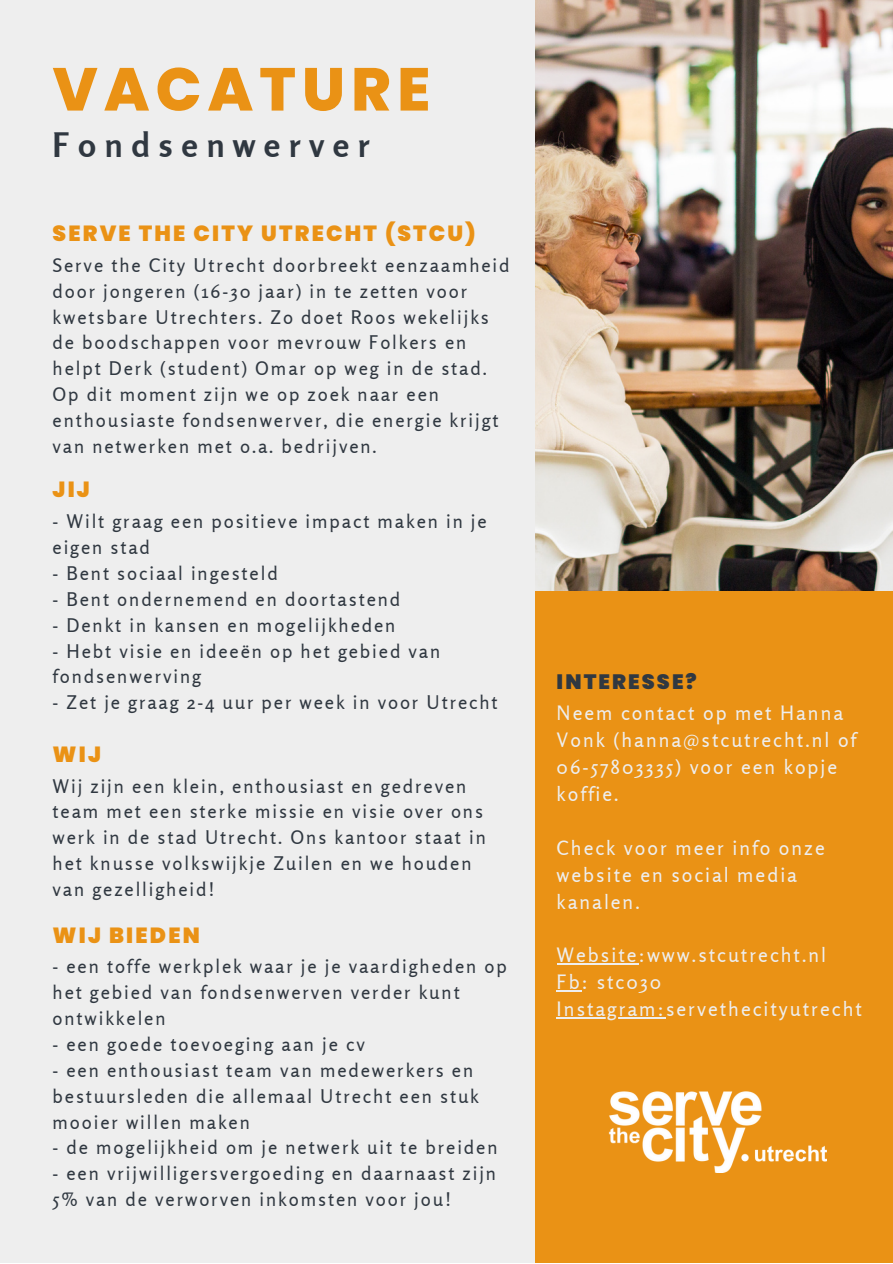
<style>
.page{position:relative;width:893px;height:1264px;background:#fff}
.page>*{position:absolute;margin:0;border:0;box-sizing:border-box;transform-origin:0 0}
.t1{font:800 60.45px "Poppins";letter-spacing:.1em;color:#ea9215}
.t2{font:700 33.6px "Rosario";letter-spacing:.25em;color:#303841}
.t3{font:900 21.9px "Poppins";letter-spacing:.1em;color:#ea9215}
.t4{font:900 20.85px "Poppins";letter-spacing:.1em;color:#303841}
.t5{font:19.8px/27px "Rosario";letter-spacing:.1em;color:#eee}
.t6{font:18.75px/25.8px "Rosario";letter-spacing:.1em;color:#303841}
</style>
<div class="page">
<div style="left:0;top:0;width:892px;height:1262px;background:#eee"></div>
<div style="left:535px;top:0;width:357px;height:1262px;background:#ea9215"></div>
<img style="left:535px;top:0;width:357px;height:590px">
<img style="left:608px;top:1091px;width:218px;height:81px">
<hr style="left:556px;top:963px;width:82px;height:1px;background:#eee">
<svg style="left:556px;top:990px;width:25px;height:1px"></svg>
<hr style="left:556px;top:1017px;width:110px;height:1px;background:#eee">
<h1 class="t1" style="left:53px;top:47px;width:379px">VACATURE</h1>
<h2 class="t2" style="left:53px;top:124px;width:318px">Fondsenwerver</h2>
<p class="t3" style="left:53px;top:218px;width:424px">SERVE THE CITY UTRECHT (STCU)</p>
<p class="t6" style="left:53px;top:252px;width:458px">Serve the City Utrecht doorbreekt eenzaamheid door jongeren (16-30 jaar) in te zetten voor kwetsbare Utrechters. Zo doet Roos wekelijks de boodschappen voor mevrouw Folkers en helpt Derk (student) Omar op weg in de stad.<br>Op dit moment zijn we op zoek naar een enthousiaste fondsenwerver, die energie krijgt van netwerken met o.a. bedrijven.</p>
<p class="t3" style="left:53px;top:474px;width:39px">JIJ</p>
<p class="t6" style="left:53px;top:508px;width:435px">- Wilt graag een positieve impact maken in je eigen stad</p>
<p class="t6" style="left:53px;top:560px;width:227px">- Bent sociaal ingesteld</p>
<p class="t6" style="left:53px;top:586px;width:349px">- Bent ondernemend en doortastend</p>
<p class="t6" style="left:53px;top:611px;width:344px">- Denkt in kansen en mogelijkheden</p>
<p class="t6" style="left:53px;top:637px;width:389px">- Hebt visie en ideeën op het gebied van fondsenwerving</p>
<p class="t6" style="left:53px;top:689px;width:446px">- Zet je graag 2-4 uur per week in voor Utrecht</p>
<p class="t3" style="left:53px;top:739px;width:50px">WIJ</p>
<p class="t6" style="left:53px;top:772px;width:435px">Wij zijn een klein, enthousiast en gedreven team met een sterke missie en visie over ons werk in de stad Utrecht. Ons kantoor staat in het knusse volkswijkje Zuilen en we houden van gezelligheid!</p>
<p class="t3" style="left:53px;top:919px;width:149px">WIJ BIEDEN</p>
<p class="t6" style="left:53px;top:953px;width:456px">- een toffe werkplek waar je je vaardigheden op het gebied van fondsenwerven verder kunt ontwikkelen</p>
<p class="t6" style="left:53px;top:1031px;width:314px">- een goede toevoeging aan je cv</p>
<p class="t6" style="left:53px;top:1056px;width:428px">- een enthousiast team van medewerkers en bestuursleden die allemaal Utrecht een stuk mooier willen maken</p>
<p class="t6" style="left:53px;top:1134px;width:446px">- de mogelijkheid om je netwerk uit te breiden</p>
<p class="t6" style="left:53px;top:1160px;width:445px">- een vrijwilligersvergoeding en daarnaast zijn<br>5% van de verworven inkomsten voor jou!</p>
<p class="t4" style="left:556px;top:667px;width:142px">INTERESSE?</p>
<p class="t5" style="left:556px;top:698px;width:301px">Neem contact op met Hanna<br>Vonk (hanna@stcutrecht.nl of<br>06-57803335) voor een kopje koffie.</p>
<p class="t5" style="left:556px;top:833px;width:269px">Check voor meer info onze website en social media kanalen.</p>
<p class="t5" style="left:556px;top:941px;width:307px">Website:www.stcutrecht.nl<br>Fb: stc030<br>Instagram:servethecityutrecht</p>
</div>
